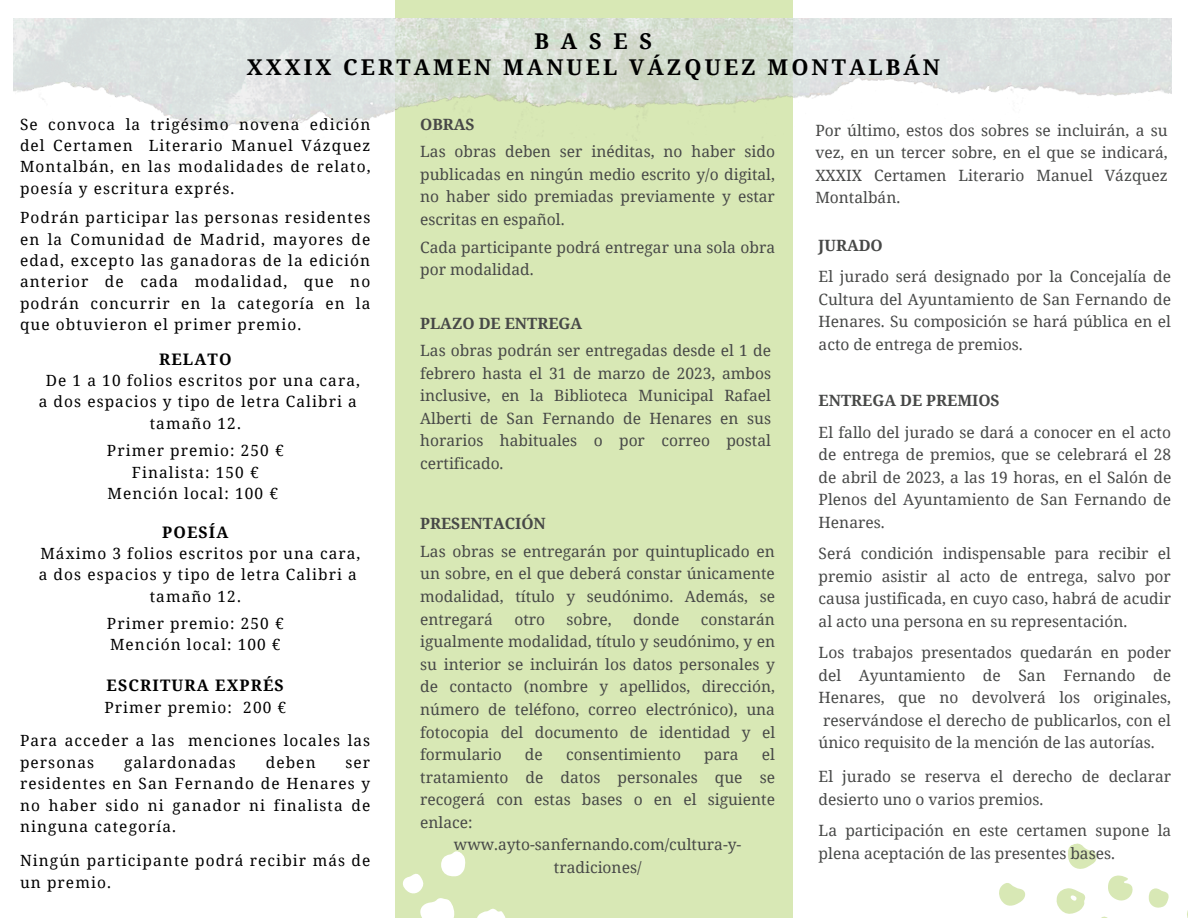
<style>
.page{position:relative;width:1188px;height:918px;background:#fff}
.page>*{position:absolute;margin:0;border:0;box-sizing:border-box;transform-origin:0 0}
.t1{font:700 21.75px/25.8px "Noto Serif";letter-spacing:.14em;color:#000;text-align:center}
.t2{font:700 15.9px "Noto Serif";letter-spacing:.07em;color:#000}
.t3{font:15.6px/22.5px "Noto Serif";color:#474847;text-align:justify}
.t4{font:700 15.6px "Noto Serif";color:#474847}
.t5{font:15.45px/21.3px "Noto Serif";letter-spacing:.07em;color:#000;text-align:center}
</style>
<div class="page">
<div style="left:395px;top:0;width:397px;height:918px;background:#d8e8b5"></div>
<img style="left:14px;top:19px;width:1157px;height:121px">
<svg style="left:999px;top:883px;width:27px;height:23px"></svg>
<svg style="left:1056px;top:843px;width:113px;height:75px"></svg>
<svg style="left:403px;top:851px;width:103px;height:67px"></svg>
<h1 class="t1" style="left:247px;top:28px;width:695px">BASES<br>XXXIX CERTAMEN MANUEL VÁZQUEZ MONTALBÁN</h1>
<p class="t5" style="left:20px;top:113px;width:352px;text-align:justify">Se convoca la trigésimo novena edición del Certamen Literario Manuel Vázquez Montalbán, en las modalidades de relato, poesía y escritura exprés.</p>
<p class="t5" style="left:20px;top:207px;width:352px;text-align:justify">Podrán participar las personas residentes en la Comunidad de Madrid, mayores de edad, excepto las ganadoras de la edición anterior de cada modalidad, que no podrán concurrir en la categoría en la que obtuvieron el primer premio.</p>
<p class="t2" style="left:159px;top:348px;width:74px">RELATO</p>
<p class="t5" style="left:39px;top:369px;width:323px">De 1 a 10 folios escritos por una cara, a dos espacios y tipo de letra Calibri a tamaño 12.</p>
<p class="t5" style="left:107px;top:440px;width:178px">Primer premio: 250 €<br>Finalista: 150 €<br>Mención local: 100 €</p>
<p class="t2" style="left:162px;top:521px;width:68px">POESÍA</p>
<p class="t5" style="left:39px;top:542px;width:323px">Máximo 3 folios escritos por una cara, a dos espacios y tipo de letra Calibri a tamaño 12.</p>
<p class="t5" style="left:107px;top:612px;width:178px;text-align:left">Primer premio: 250 €<br>Mención local: 100 €</p>
<p class="t2" style="left:107px;top:674px;width:179px">ESCRITURA EXPRÉS</p>
<p class="t5" style="left:20px;top:690px;width:352px;line-height:33.8px">Primer premio: 200 €<br>Para acceder a las menciones locales las</p>
<p class="t5" style="left:20px;top:751px;width:76px">personas</p>
<p class="t5" style="left:124px;top:751px;width:113px">galardonadas</p>
<p class="t5" style="left:266px;top:751px;width:51px">deben</p>
<p class="t5" style="left:20px;top:751px;width:352px;text-align:justify;text-indent:326px">ser residentes en San Fernando de Henares y no haber sido ni ganador ni finalista de ninguna categoría.</p>
<p class="t5" style="left:20px;top:850px;width:352px;text-align:left">Ningún participante podrá recibir más de un premio.</p>
<p class="t4" style="left:420px;top:113px;width:56px">OBRAS</p>
<p class="t3" style="left:420px;top:140px;width:356px">Las obras deben ser inéditas, no haber sido publicadas en ningún medio escrito y/o digital, no haber sido premiadas previamente y estar escritas en español.</p>
<p class="t3" style="left:420px;top:235px;width:356px">Cada participante podrá entregar una sola obra por modalidad.</p>
<p class="t4" style="left:420px;top:312px;width:164px">PLAZO DE ENTREGA</p>
<p class="t3" style="left:420px;top:339px;width:352px">Las obras podrán ser entregadas desde el 1 de febrero hasta el 31 de marzo de 2023, ambos inclusive, en la Biblioteca Municipal Rafael Alberti de San Fernando de Henares en sus horarios habituales o por correo postal certificado.</p>
<p class="t4" style="left:420px;top:513px;width:127px">PRESENTACIÓN</p>
<p class="t3" style="left:420px;top:539px;width:356px">Las obras se entregarán por quintuplicado en un sobre, en el que deberá constar únicamente modalidad, título y seudónimo. Además, se entregará</p>
<p class="t3" style="left:420px;top:607px;width:356px;text-indent:281px">constarán igualmente modalidad, título y seudónimo, y en su interior se incluirán los datos personales y de contacto (nombre y apellidos, dirección, número de teléfono, correo electrónico), una fotocopia del documento de identidad y el formulario</p>
<p class="t3" style="left:514px;top:607px;width:32px">otro</p>
<p class="t3" style="left:567px;top:607px;width:47px">sobre,</p>
<p class="t3" style="left:633px;top:607px;width:48px">donde</p>
<p class="t3" style="left:525px;top:743px;width:19px">de</p>
<p class="t3" style="left:566px;top:743px;width:117px">consentimiento</p>
<p class="t3" style="left:704px;top:743px;width:36px">para</p>
<p class="t3" style="left:762px;top:743px;width:15px">el</p>
<p class="t3" style="left:420px;top:765px;width:356px">tratamiento de datos personales que se</p>
<p class="t3" style="left:420px;top:788px;width:356px">recogerá con estas bases o en el siguiente</p>
<p class="t3" style="left:420px;top:811px;width:54px">enlace:</p>
<p class="t3" style="left:454px;top:833px;width:289px">www.ayto-sanfernando.com/cultura-y-</p>
<p class="t3" style="left:554px;top:856px;width:89px">tradiciones/</p>
<p class="t3" style="left:815px;top:118px;width:354px">Por último, estos dos sobres se incluirán, a su vez, en un tercer sobre, en el que se indicará, XXXIX Certamen Literario Manuel Vázquez Montalbán.</p>
<p class="t4" style="left:819px;top:234px;width:66px">JURADO</p>
<p class="t3" style="left:819px;top:265px;width:354px">El jurado será designado por la Concejalía de Cultura del Ayuntamiento de San Fernando de Henares. Su composición se hará pública en el acto de entrega de premios.</p>
<p class="t4" style="left:819px;top:390px;width:183px">ENTREGA DE PREMIOS</p>
<p class="t3" style="left:819px;top:421px;width:354px">El fallo del jurado se dará a conocer en el acto de entrega de premios, que se celebrará el 28 de abril de 2023, a las 19 horas, en el Salón de Plenos del Ayuntamiento de San Fernando de Henares.</p>
<p class="t3" style="left:819px;top:542px;width:354px">Será condición indispensable para recibir el premio asistir al acto de entrega, salvo por causa justificada, en cuyo caso, habrá de acudir al acto una persona en su representación.</p>
<p class="t3" style="left:819px;top:641px;width:354px">Los trabajos presentados quedarán en poder del Ayuntamiento de San Fernando de Henares, que no devolverá los originales, reservándose el derecho de publicarlos, con el único requisito de la mención de las autorías.</p>
<p class="t3" style="left:819px;top:765px;width:354px">El jurado se reserva el derecho de declarar desierto uno o varios premios.</p>
<p class="t3" style="left:819px;top:819px;width:354px">La participación en este certamen supone la plena aceptación de las presentes bases.</p>
</div>
